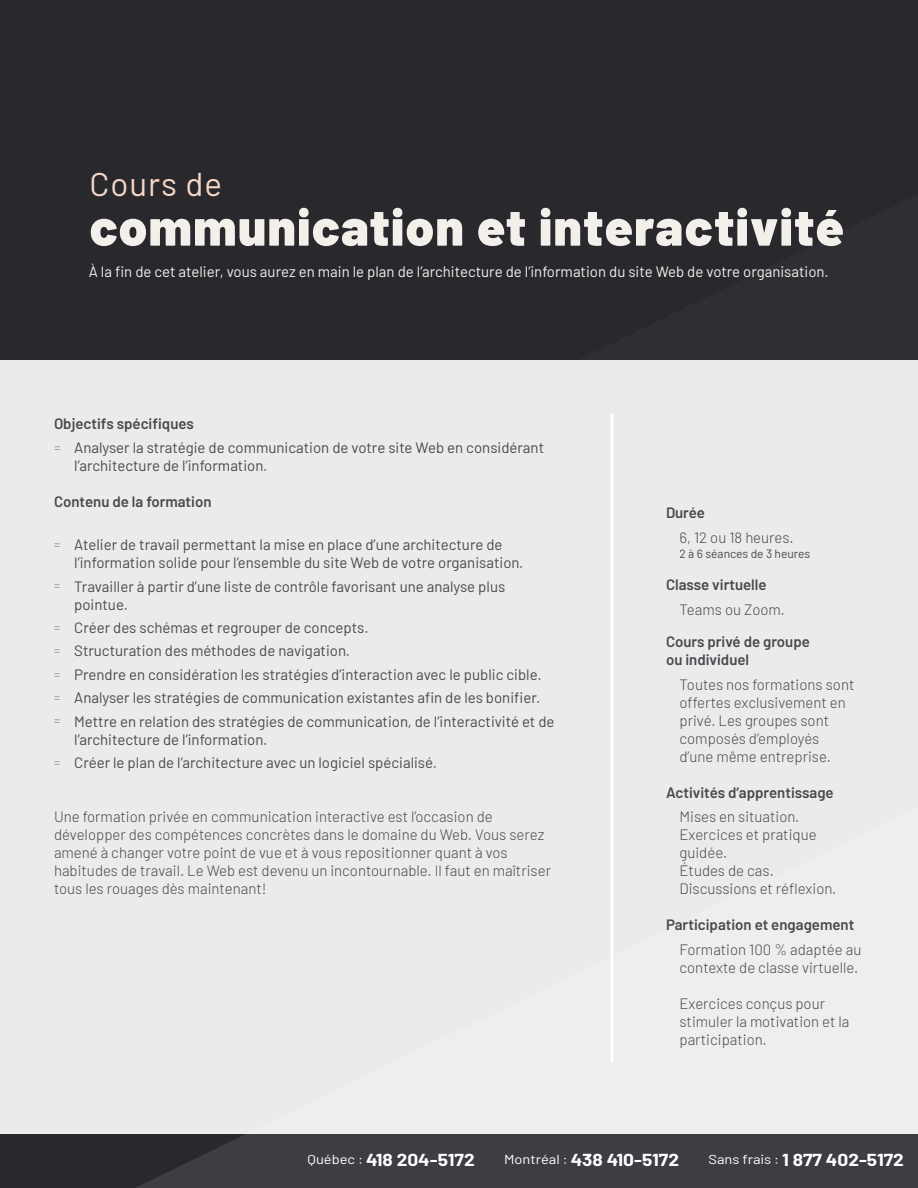
<style>
.page{position:relative;width:918px;height:1188px;background:#29282d}
.page>*{position:absolute;margin:0;border:0;box-sizing:border-box;transform-origin:0 0}
.t1{font:900 51px "Barlow";letter-spacing:.03em;color:#f3f0ec}
.t2{font:33px "Barlow";letter-spacing:.03em;color:#f6d6c7}
.t3{font:700 16.95px "Barlow";color:#fff;scale:1.13 1}
.t4{font:15px/23.4px "Barlow";color:#4a4a49}
.t5{font:300 15px/18px "Barlow";color:#49484d}
.t6{font:600 15px/18px "Barlow";color:#49484d}
.t7{font:15px "Barlow";color:#f3f0ec}
.t8{font:12px "Barlow";letter-spacing:-.005em;color:#49484d}
.s1{font-weight:600;color:#49484d}
.s2{font-weight:300;font-size:12px;color:#706f6f}
.s3{font-weight:400;font-size:13.05px}
</style>
<div class="page">
<svg style="left:576px;top:360px;width:342px;height:1px"></svg>
<div style="left:0;top:361px;width:918px;height:773px;background:#ebebec"></div>
<div style="left:135px;top:806px;width:783px;height:328px;background:#ebebec"></div>
<hr style="left:610px;top:414px;width:4px;height:648px;background:#fff">
<div style="left:136px;top:1134px;width:782px;height:54px;background:#3e3d42"></div>
<h2 class="t2" style="left:90px;top:160px;width:134px">Cours de</h2>
<h1 class="t1" style="left:90px;top:189px;width:756px">communication et interactivité</h1>
<p class="t7" style="left:89px;top:261px;width:741px">À la fin de cet atelier, vous aurez en main le plan de l’architecture de l’information du site Web de votre organisation.</p>
<p class="t4" style="left:54px;top:410px;width:492px;line-height:24.8px"><span class="s1">Objectifs spécifiques<br></span><span class="s2">=</span> Analyser la stratégie de communication de votre site Web en considérant</p>
<p class="t4" style="left:74px;top:453px;width:195px">l’architecture de l’information.</p>
<p class="t6" style="left:54px;top:492px;width:159px">Contenu de la formation</p>
<p class="t4" style="left:74px;top:535px;width:451px;line-height:18px;text-indent:-20px"><span class="s2">=</span> Atelier de travail permettant la mise en place d’une architecture de l’information solide pour l’ensemble du site Web de votre organisation.</p>
<p class="t4" style="left:74px;top:576px;width:433px;line-height:18px;text-indent:-20px"><span class="s2">=</span> Travailler à partir d’une liste de contrôle favorisant une analyse plus pointue.</p>
<p class="t4" style="left:54px;top:615px;width:502px"><span class="s2">=</span> Créer des schémas et regrouper de concepts.<br><span class="s2">=</span> Structuration des méthodes de navigation.<br><span class="s2">=</span> Prendre en considération les stratégies d’interaction avec le public cible.<br><span class="s2">=</span> Analyser les stratégies de communication existantes afin de les bonifier.<br><span class="s2">=</span> Mettre en relation des stratégies de communication, de l’interactivité et de</p>
<p class="t4" style="left:54px;top:726px;width:385px;text-indent:20px">l’architecture de l’information.<br><span class="s2">=</span> Créer le plan de l’architecture avec un logiciel spécialisé.</p>
<p class="t5" style="left:54px;top:806px;width:499px">Une formation privée en communication interactive est l’occasion de développer des compétences concrètes dans le domaine du Web. Vous serez amené à changer votre point de vue et à vous repositionner quant à vos habitudes de travail. Le Web est devenu un incontournable. Il faut en maîtriser tous les rouages dès maintenant!</p>
<p class="t6" style="left:666px;top:503px;width:40px">Durée</p>
<p class="t5" style="left:680px;top:528px;width:116px">6, 12 ou 18 heures.</p>
<p class="t8" style="left:680px;top:545px;width:132px">2 à 6 séances de 3 heures</p>
<p class="t6" style="left:666px;top:574px;width:102px">Classe virtuelle</p>
<p class="t5" style="left:680px;top:599px;width:107px">Teams ou Zoom.</p>
<p class="t6" style="left:666px;top:631px;width:145px">Cours privé de groupe ou individuel</p>
<p class="t5" style="left:680px;top:674px;width:176px">Toutes nos formations sont offertes exclusivement en privé. Les groupes sont composés d’employés d’une même entreprise.</p>
<p class="t6" style="left:666px;top:782px;width:169px">Activités d’apprentissage</p>
<p class="t5" style="left:680px;top:807px;width:158px">Mises en situation.<br>Exercices et pratique guidée.<br>Études de cas.<br>Discussions et réflexion.</p>
<p class="t6" style="left:666px;top:915px;width:190px">Participation et engagement</p>
<p class="t5" style="left:680px;top:940px;width:183px">Formation 100 % adaptée au contexte de classe virtuelle.</p>
<p class="t5" style="left:680px;top:994px;width:172px">Exercices conçus pour stimuler la motivation et la participation.</p>
<p class="t3" style="left:308px;top:1147px;width:149px"><span class="s3">Québec :</span> 418 204-5172</p>
<p class="t3" style="left:504px;top:1147px;width:156px"><span class="s3">Montréal :</span> 438 410-5172</p>
<p class="t3" style="left:708px;top:1147px;width:175px"><span class="s3">Sans frais :</span> 1 877 402-5172</p>
</div>
